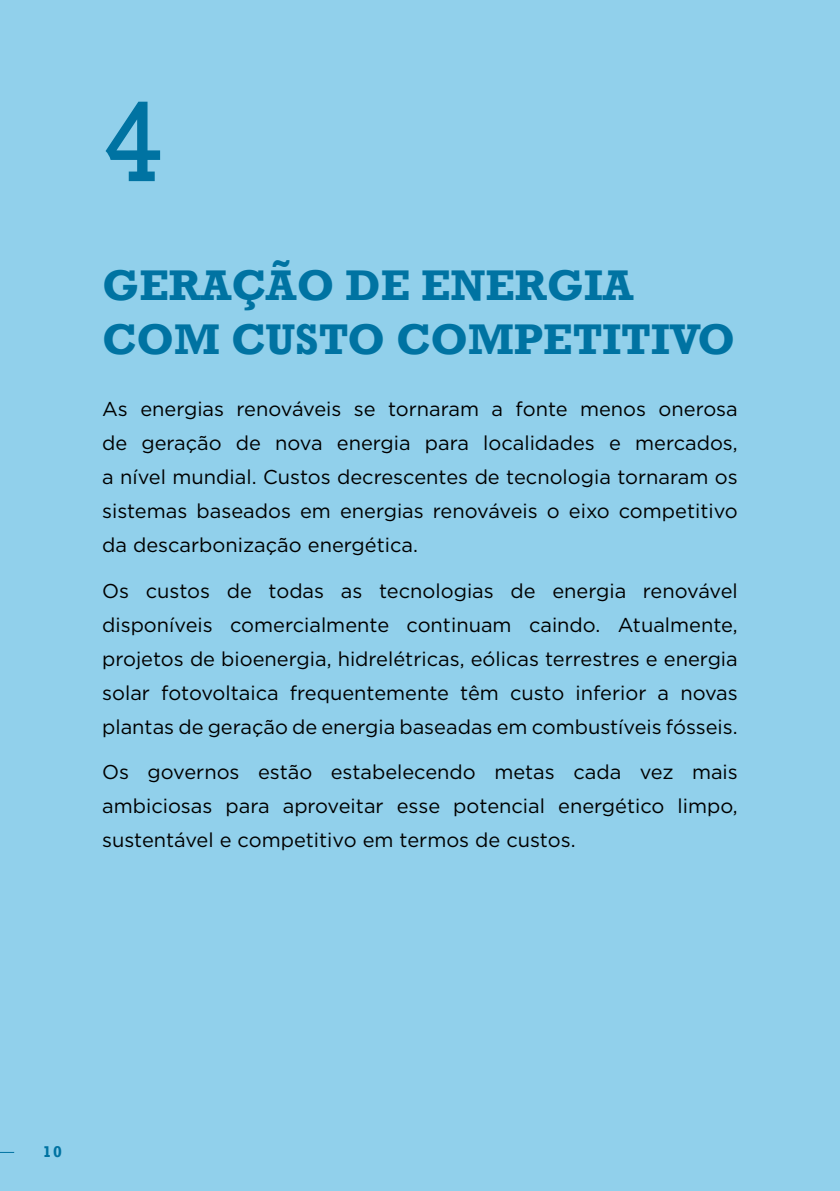
<style>
.page{position:relative;width:840px;height:1191px;background:#fff}
.page>*{position:absolute;margin:0;border:0;box-sizing:border-box;transform-origin:0 0}
.t1{font:116px "Rockwell";color:#0073a2}
.t2{font:700 44px/54px "Rockwell";color:#0073a2}
.t3{font:20px/34px "Gotham";color:#000;text-align:justify}
.t4{font:700 16px "Rockwell";color:#0073a2}
</style>
<div class="page">
<div style="left:0;top:0;width:839px;height:1191px;background:#91d0eb"></div>
<svg style="left:0;top:1152px;width:14px;height:1px"></svg>
<h1 class="t1" style="left:102px;top:75px;width:64px">4</h1>
<h2 class="t2" style="left:102px;top:258px;width:634px">GERAÇÃO DE ENERGIA<br>COM CUSTO COMPETITIVO</h2>
<p class="t3" style="left:102px;top:392px;width:637px">As energias renováveis se tornaram a fonte menos onerosa de geração de nova energia para localidades e mercados, a nível mundial. Custos decrescentes de tecnologia tornaram os sistemas baseados em energias renováveis o eixo competitivo da descarbonização energética.</p>
<p class="t3" style="left:102px;top:573px;width:636px">Os custos de todas as tecnologias de energia renovável disponíveis comercialmente continuam caindo. Atualmente, projetos de bioenergia, hidrelétricas, eólicas terrestres e energia solar fotovoltaica frequentemente têm custo inferior a novas plantas de geração de energia baseadas em combustíveis fósseis.</p>
<p class="t3" style="left:102px;top:754px;width:637px">Os governos estão estabelecendo metas cada vez mais ambiciosas para aproveitar esse potencial energético limpo, sustentável e competitivo em termos de custos.</p>
<p class="t4" style="left:43px;top:1141px;width:21px">10</p>
</div>
